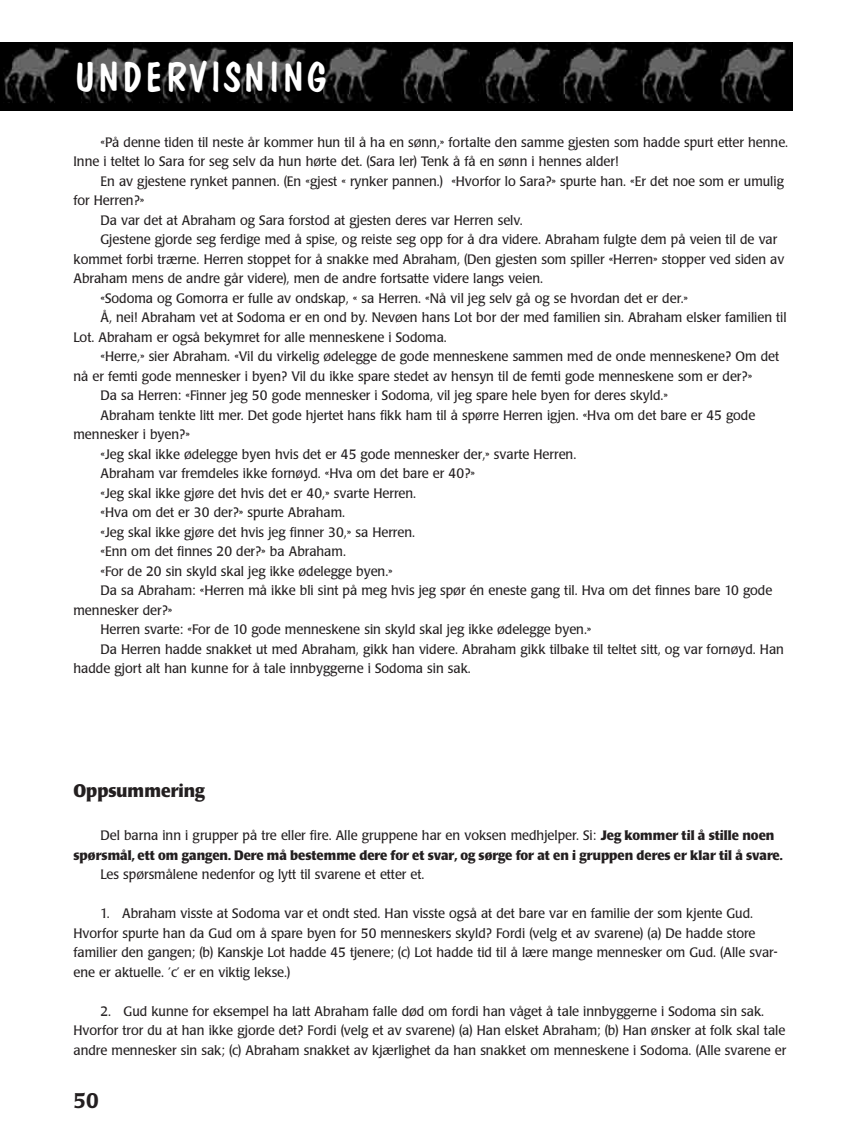
<style>
.page{position:relative;width:864px;height:1148px;background:#fff}
.page>*{position:absolute;margin:0;border:0;box-sizing:border-box;transform-origin:0 0}
.t1{font:42px "Dom Casual";letter-spacing:.025em;color:#fff}
.t2{font:500 21px "Poppl Laudatio";color:#231f20}
.t3{font:700 18px "Poppl Laudatio";color:#231f20;scale:.95 1}
.t4{font:13.5px/19.5px "Poppl Laudatio";color:#231f20;scale:.95 1}
.t5{font:700 13.5px/19.5px "Poppl Laudatio";color:#231f20;scale:.95 1}
.s1{font-weight:400}
</style>
<div class="page">
<img style="left:0;top:43px;width:792px;height:68px">
<h1 class="t1" style="left:73px;top:61px;width:256px">UNDERVISNING</h1>
<p class="t4" style="left:74px;top:134px;width:754px;text-indent:27px">«På denne tiden til neste år kommer hun til å ha en sønn,» fortalte den samme gjesten som hadde spurt etter henne.<br>Inne i teltet lo Sara for seg selv da hun hørte det. (Sara ler) Tenk å få en sønn i hennes alder!</p>
<p class="t4" style="left:100px;top:173px;width:721px">En av gjestene rynket pannen. (En «gjest « rynker pannen.) «Hvorfor lo Sara?» spurte han. «Er det noe som er umulig</p>
<p class="t4" style="left:74px;top:192px;width:76px">for Herren?»</p>
<p class="t4" style="left:100px;top:212px;width:446px">Da var det at Abraham og Sara forstod at gjesten deres var Herren selv.</p>
<p class="t4" style="left:100px;top:231px;width:714px">Gjestene gjorde seg ferdige med å spise, og reiste seg opp for å dra videre. Abraham fulgte dem på veien til de var</p>
<p class="t4" style="left:74px;top:251px;width:750px">kommet forbi trærne. Herren stoppet for å snakke med Abraham, (Den gjesten som spiller «Herren» stopper ved siden av</p>
<p class="t4" style="left:74px;top:270px;width:496px">Abraham mens de andre går videre), men de andre fortsatte videre langs veien.</p>
<p class="t4" style="left:100px;top:289px;width:620px">«Sodoma og Gomorra er fulle av ondskap, « sa Herren. «Nå vil jeg selv gå og se hvordan det er der.»</p>
<p class="t4" style="left:100px;top:309px;width:724px">Å, nei! Abraham vet at Sodoma er en ond by. Nevøen hans Lot bor der med familien sin. Abraham elsker familien til</p>
<p class="t4" style="left:74px;top:328px;width:395px">Lot. Abraham er også bekymret for alle menneskene i Sodoma.</p>
<p class="t4" style="left:100px;top:348px;width:716px">«Herre,» sier Abraham. «Vil du virkelig ødelegge de gode menneskene sammen med de onde menneskene? Om det</p>
<p class="t4" style="left:74px;top:367px;width:716px">nå er femti gode mennesker i byen? Vil du ikke spare stedet av hensyn til de femti gode menneskene som er der?»</p>
<p class="t4" style="left:100px;top:387px;width:599px">Da sa Herren: «Finner jeg 50 gode mennesker i Sodoma, vil jeg spare hele byen for deres skyld.»</p>
<p class="t4" style="left:100px;top:406px;width:691px">Abraham tenkte litt mer. Det gode hjertet hans fikk ham til å spørre Herren igjen. «Hva om det bare er 45 gode</p>
<p class="t4" style="left:74px;top:426px;width:124px">mennesker i byen?»</p>
<p class="t4" style="left:100px;top:445px;width:502px">«Jeg skal ikke ødelegge byen hvis det er 45 gode mennesker der,» svarte Herren.</p>
<p class="t4" style="left:100px;top:465px;width:396px">Abraham var fremdeles ikke fornøyd. «Hva om det bare er 40?»</p>
<p class="t4" style="left:100px;top:484px;width:334px">«Jeg skal ikke gjøre det hvis det er 40,» svarte Herren.</p>
<p class="t4" style="left:100px;top:504px;width:259px">«Hva om det er 30 der?» spurte Abraham.</p>
<p class="t4" style="left:100px;top:523px;width:333px">«Jeg skal ikke gjøre det hvis jeg finner 30,» sa Herren.</p>
<p class="t4" style="left:100px;top:543px;width:260px">«Enn om det finnes 20 der?» ba Abraham.</p>
<p class="t4" style="left:100px;top:562px;width:309px">«For de 20 sin skyld skal jeg ikke ødelegge byen.»</p>
<p class="t4" style="left:100px;top:582px;width:709px">Da sa Abraham: «Herren må ikke bli sint på meg hvis jeg spør én eneste gang til. Hva om det finnes bare 10 gode</p>
<p class="t4" style="left:74px;top:601px;width:106px">mennesker der?»</p>
<p class="t4" style="left:100px;top:621px;width:518px">Herren svarte: «For de 10 gode menneskene sin skyld skal jeg ikke ødelegge byen.»</p>
<p class="t4" style="left:100px;top:640px;width:721px">Da Herren hadde snakket ut med Abraham, gikk han videre. Abraham gikk tilbake til teltet sitt, og var fornøyd. Han</p>
<p class="t4" style="left:74px;top:660px;width:420px">hadde gjort alt han kunne for å tale innbyggerne i Sodoma sin sak.</p>
<h3 class="t3" style="left:73px;top:783px;width:140px">Oppsummering</h3>
<p class="t5" style="left:74px;top:827px;width:748px;text-indent:27px"><span class="s1">Del barna inn i grupper på tre eller fire. Alle gruppene har en voksen medhjelper. Si:</span> Jeg kommer til å stille noen spørsmål, ett om gangen. Dere må bestemme dere for et svar, og sørge for at en i gruppen deres er klar til å svare.</p>
<p class="t4" style="left:100px;top:866px;width:343px">Les spørsmålene nedenfor og lytt til svarene et etter et.</p>
<p class="t4" style="left:74px;top:905px;width:743px;text-indent:27px">1. Abraham visste at Sodoma var et ondt sted. Han visste også at det bare var en familie der som kjente Gud.<br>Hvorfor spurte han da Gud om å spare byen for 50 menneskers skyld? Fordi (velg et av svarene) (a) De hadde store familier den gangen; (b) Kanskje Lot hadde 45 tjenere; (c) Lot hadde tid til å lære mange mennesker om Gud. (Alle svar&shy;ene er aktuelle. ’c’ er en viktig lekse.)</p>
<p class="t4" style="left:74px;top:1002px;width:752px;text-align:center">2. Gud kunne for eksempel ha latt Abraham falle død om fordi han våget å tale innbyggerne i Sodoma sin sak.<br>Hvorfor tror du at han ikke gjorde det? Fordi (velg et av svarene) (a) Han elsket Abraham; (b) Han ønsker at folk skal tale andre mennesker sin sak; (c) Abraham snakket av kjærlighet da han snakket om menneskene i Sodoma. (Alle svarene er</p>
<h2 class="t2" style="left:73px;top:1092px;width:27px">50</h2>
</div>
